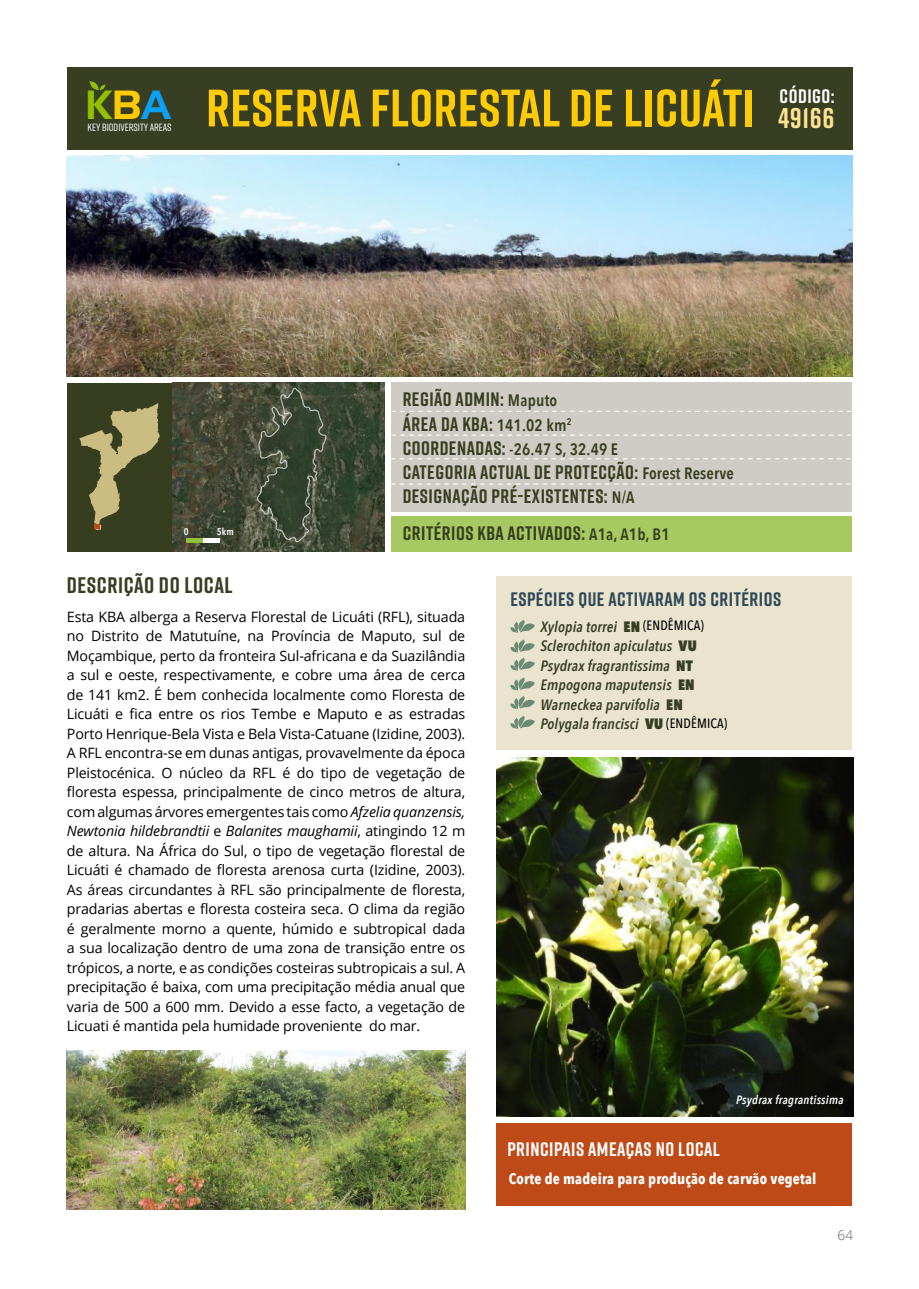
<style>
.page{position:relative;width:919px;height:1289px;background:#fff}
.page>*{position:absolute;margin:0;border:0;box-sizing:border-box;transform-origin:0 0}
.t1{font:700 52.5px "Rift";letter-spacing:.01em;color:#ffcb05}
.t2{font:39.6px "Handel Gothic BT";color:#92bf00}
.t3{font:700 28.5px "Rift";letter-spacing:.025em;color:#ffe293}
.t4{font:700 22.5px "Rift";letter-spacing:.025em;color:#373e21}
.t5{font:700 19.5px/24.3px "Rift";letter-spacing:.025em;color:#373e21}
.t6{font:700 19.5px "Rift";letter-spacing:.025em;color:#2f4858}
.t7{font:700 19.5px "Rift";letter-spacing:.025em;color:#fff}
.t8{font:600 16.5px "Avenir Next Condensed";letter-spacing:.01em;color:#373e21}
.t9{font:italic 600 15px/19.5px "Avenir Next Condensed";letter-spacing:.01em;color:#373e21}
.t10{font:700 15px "Avenir Next Condensed";letter-spacing:.01em;color:#fff}
.t11{font:14.25px/19.5px "Open Sans";letter-spacing:-.01em;color:#000;text-align:justify}
.t12{font:300 13.5px "Open Sans";color:#58595b}
.t13{font:italic 600 12px "Avenir Next Condensed";letter-spacing:.025em;color:#fff}
.t14{font:500 10.5px "Rift";color:#fff}
.t15{font:600 9.75px "Avenir Next Condensed";color:#fff}
.s1{font-family:"Handel Gothic BT";font-weight:400;font-size:39.6px;color:#ffcb00}
.s2{font-family:"Handel Gothic BT";font-weight:400;font-size:39.6px;color:#0aa1f4}
.s3{font-family:"Avenir Next Condensed";font-weight:600;font-size:16.5px}
.s4{font-family:"Rift";font-weight:700;font-size:19.5px}
.s5{font-style:italic}
.s6{font-weight:800;font-style:normal}
.s7{font-weight:500;font-style:normal;font-size:13.5px;color:#000}
</style>
<div class="page">
<img style="left:67px;top:156px;width:785px;height:220px">
<div style="left:391px;top:516px;width:461px;height:35px;background:#a6c961"></div>
<div style="left:67px;top:382px;width:119px;height:169px;background:#373e20"></div>
<div style="left:67px;top:67px;width:785px;height:82px;background:#373e21"></div>
<svg style="left:89px;top:81px;width:16px;height:9px"></svg>
<img style="left:172px;top:382px;width:213px;height:169px">
<div style="left:496px;top:576px;width:356px;height:173px;background:#eae4cf"></div>
<div style="left:496px;top:1122px;width:356px;height:83px;background:#bd4a17"></div>
<svg style="left:79px;top:403px;width:81px;height:127px"></svg>
<img style="left:496px;top:757px;width:357px;height:359px">
<div style="left:391px;top:382px;width:461px;height:130px;background:#ceccc4"></div>
<svg style="left:391px;top:411px;width:461px;height:1px"></svg>
<svg style="left:391px;top:434px;width:460px;height:1px"></svg>
<svg style="left:391px;top:458px;width:460px;height:1px"></svg>
<svg style="left:391px;top:483px;width:460px;height:1px"></svg>
<hr style="left:186px;top:538px;width:17px;height:4px;background:#91c03e">
<hr style="left:203px;top:538px;width:16px;height:4px;background:#fff">
<svg style="left:510px;top:619px;width:25px;height:14px"></svg>
<svg style="left:510px;top:639px;width:25px;height:32px"></svg>
<svg style="left:510px;top:677px;width:25px;height:52px"></svg>
<img style="left:67px;top:1050px;width:398px;height:159px">
<h1 class="t1" style="left:112px;top:70px;width:644px"><span class="s1">B</span><span class="s2">A</span> RESERVA FLORESTAL DE LICUÁTI</h1>
<h2 class="t2" style="left:85px;top:81px;width:28px">K</h2>
<p class="t14" style="left:88px;top:120px;width:86px">KEY BIODIVERSITY AREAS</p>
<h3 class="t7" style="left:779px;top:82px;width:56px">CÓDIGO:</h3>
<h3 class="t3" style="left:778px;top:98px;width:58px">49166</h3>
<p class="t15" style="left:184px;top:523px;width:6px">0</p>
<p class="t15" style="left:217px;top:523px;width:18px">5km</p>
<h3 class="t5" style="left:402px;top:387px;width:170px">REGIÃO ADMIN: <span class="s3">Maputo<br></span>ÁREA DA KBA: <span class="s3">141.02 km</span><sup>2</sup></h3>
<p class="t8" style="left:402px;top:435px;width:217px"><span class="s4">COORDENADAS:</span> -26.47 S, 32.49 E</p>
<h3 class="t5" style="left:402px;top:460px;width:333px">CATEGORIA ACTUAL DE PROTECÇÃO: <span class="s3">Forest Reserve<br></span>DESIGNAÇÃO PRÉ-EXISTENTES: <span class="s3">N/A</span></h3>
<h3 class="t5" style="left:403px;top:521px;width:268px">CRITÉRIOS KBA ACTIVADOS: <span class="s3">A1a, A1b, B1</span></h3>
<h3 class="t4" style="left:67px;top:569px;width:167px">DESCRIÇÃO DO LOCAL</h3>
<p class="t11" style="left:67px;top:606px;width:400px">Esta KBA alberga a Reserva Florestal de Licuáti (RFL), situada no Distrito de Matutuíne, na Província de Maputo, sul de Moçambique, perto da fronteira Sul-africana e da Suazilândia a sul e oeste, respectivamente, e cobre uma área de cerca de 141 km2. É bem conhecida localmente como Floresta de Licuáti e fica entre os rios Tembe e Maputo e as estradas Porto Henrique-Bela Vista e Bela Vista-Catuane (Izidine, 2003).<br>A RFL encontra-se em dunas antigas, provavelmente da época Pleistocénica. O núcleo da RFL é do tipo de vegetação de floresta espessa, principalmente de cinco metros de altura, com algumas árvores emergentes tais como <span class="s5">Afzelia quanzensis, Newtonia hildebrandtii</span> e <span class="s5">Balanites maughamii</span>, atingindo 12 m de altura. Na África do Sul, o tipo de vegetação florestal de Licuáti é chamado de floresta arenosa curta (Izidine, 2003).<br>As áreas circundantes à RFL são principalmente de floresta, pradarias abertas e floresta costeira seca. O clima da região é geralmente morno a quente, húmido e subtropical dada a sua localização dentro de uma zona de transição entre os trópicos, a norte, e as condições costeiras subtropicais a sul. A precipitação é baixa, com uma precipitação média anual que varia de 500 a 600 mm. Devido a esse facto, a vegetação de Licuati é mantida pela humidade proveniente do mar.</p>
<h3 class="t6" style="left:510px;top:585px;width:272px">ESPÉCIES QUE ACTIVARAM OS CRITÉRIOS</h3>
<p class="t9" style="left:540px;top:617px;width:188px">Xylopia torrei <span class="s6">EN</span> <span class="s7">(ENDÊMICA)<br></span>Sclerochiton apiculatus <span class="s6">VU<br></span>Psydrax fragrantissima <span class="s6">NT<br></span>Empogona maputensis <span class="s6">EN<br></span>Warneckea parvifolia <span class="s6">EN<br></span>Polygala francisci <span class="s6">VU</span> <span class="s7">(ENDÊMICA)</span></p>
<p class="t13" style="left:736px;top:1092px;width:109px">Psydrax fragrantissima</p>
<h3 class="t7" style="left:507px;top:1135px;width:214px">PRINCIPAIS AMEAÇAS NO LOCAL</h3>
<p class="t10" style="left:509px;top:1169px;width:309px">Corte de madeira para produção de carvão vegetal</p>
<p class="t12" style="left:837px;top:1226px;width:17px">64</p>
</div>
